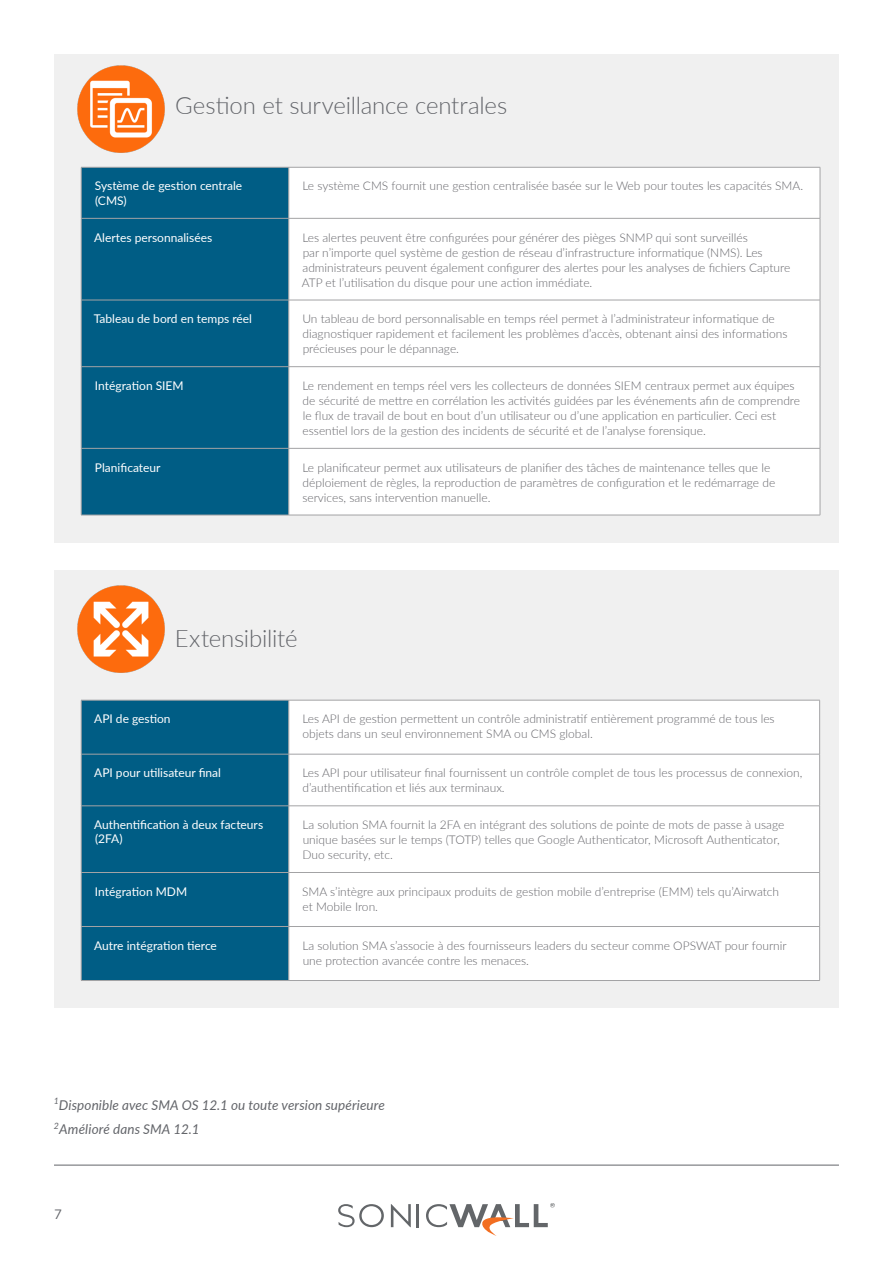
<style>
.page{position:relative;width:893px;height:1263px;background:#fff}
.page>*{position:absolute;margin:0;border:0;box-sizing:border-box;transform-origin:0 0}
.Headline_24{font:300 24px "Lato";letter-spacing:-.01em;color:#63656a}
.Bullets{font:italic 13.5px "Lato";letter-spacing:.01em;color:#63656a}
.t1{font:13.5px "Nunito Sans";color:#63656a}
.Table_Body_Copy{font:300 12px/15px "Lato";color:#65656a}
.Table_Header{font:12px/14.4px "Lato";color:#fff}
</style>
<div class="page">
<hr style="left:54px;top:1165px;width:785px;height:1px;background:#63656a">
<svg style="left:391px;top:1204px;width:20px;height:23px"></svg>
<hr style="left:417px;top:1204px;width:2px;height:23px;background:#636669">
<svg style="left:338px;top:1204px;width:46px;height:23px"></svg>
<svg style="left:426px;top:1203px;width:129px;height:33px"></svg>
<div style="left:54px;top:54px;width:785px;height:488px;background:#f0f0f0"></div>
<div style="left:82px;top:168px;width:207px;height:347px;background:#005d85"></div>
<div style="left:290px;top:168px;width:530px;height:347px;background:#fff"></div>
<hr style="left:81px;top:167px;width:1px;height:51px;background:#a3a3a5">
<hr style="left:81px;top:167px;width:208px;height:1px;background:#a3a3a5">
<hr style="left:289px;top:167px;width:1px;height:51px;background:#a3a3a5">
<hr style="left:289px;top:167px;width:531px;height:1px;background:#a3a3a5">
<hr style="left:820px;top:167px;width:1px;height:51px;background:#a3a3a5">
<hr style="left:81px;top:219px;width:1px;height:81px;background:#a3a3a5">
<hr style="left:81px;top:300px;width:1px;height:66px;background:#a3a3a5">
<hr style="left:81px;top:367px;width:1px;height:81px;background:#a3a3a5">
<hr style="left:81px;top:448px;width:1px;height:67px;background:#a3a3a5">
<hr style="left:81px;top:218px;width:208px;height:1px;background:#a3a3a5">
<hr style="left:289px;top:218px;width:531px;height:1px;background:#a3a3a5">
<hr style="left:289px;top:219px;width:1px;height:81px;background:#a3a3a5">
<hr style="left:820px;top:219px;width:1px;height:81px;background:#a3a3a5">
<hr style="left:289px;top:300px;width:1px;height:66px;background:#a3a3a5">
<hr style="left:820px;top:300px;width:1px;height:66px;background:#a3a3a5">
<hr style="left:289px;top:367px;width:1px;height:81px;background:#a3a3a5">
<hr style="left:820px;top:367px;width:1px;height:81px;background:#a3a3a5">
<hr style="left:289px;top:448px;width:1px;height:67px;background:#a3a3a5">
<hr style="left:820px;top:448px;width:1px;height:67px;background:#a3a3a5">
<hr style="left:81px;top:300px;width:208px;height:1px;background:#a3a3a5">
<hr style="left:289px;top:300px;width:531px;height:1px;background:#a3a3a5">
<hr style="left:81px;top:366px;width:208px;height:1px;background:#a3a3a5">
<hr style="left:289px;top:366px;width:531px;height:1px;background:#a3a3a5">
<hr style="left:81px;top:448px;width:208px;height:1px;background:#a3a3a5">
<hr style="left:289px;top:448px;width:531px;height:1px;background:#a3a3a5">
<hr style="left:81px;top:515px;width:208px;height:1px;background:#a3a3a5">
<hr style="left:289px;top:515px;width:531px;height:1px;background:#a3a3a5">
<img style="left:77px;top:65px;width:88px;height:88px">
<div style="left:54px;top:570px;width:785px;height:438px;background:#f0f0f0"></div>
<div style="left:82px;top:701px;width:207px;height:279px;background:#005d85"></div>
<div style="left:290px;top:701px;width:529px;height:279px;background:#fff"></div>
<hr style="left:81px;top:700px;width:1px;height:54px;background:#a3a3a5">
<hr style="left:81px;top:700px;width:208px;height:1px;background:#a3a3a5">
<hr style="left:289px;top:700px;width:1px;height:54px;background:#a3a3a5">
<hr style="left:289px;top:700px;width:531px;height:1px;background:#a3a3a5">
<hr style="left:819px;top:700px;width:1px;height:54px;background:#a3a3a5">
<hr style="left:81px;top:754px;width:1px;height:52px;background:#a3a3a5">
<hr style="left:81px;top:806px;width:1px;height:66px;background:#a3a3a5">
<hr style="left:81px;top:873px;width:1px;height:53px;background:#a3a3a5">
<hr style="left:81px;top:927px;width:1px;height:53px;background:#a3a3a5">
<hr style="left:81px;top:754px;width:208px;height:1px;background:#a3a3a5">
<hr style="left:289px;top:754px;width:531px;height:1px;background:#a3a3a5">
<hr style="left:81px;top:805px;width:208px;height:1px;background:#a3a3a5">
<hr style="left:289px;top:805px;width:531px;height:1px;background:#a3a3a5">
<hr style="left:289px;top:754px;width:1px;height:52px;background:#a3a3a5">
<hr style="left:819px;top:754px;width:1px;height:52px;background:#a3a3a5">
<hr style="left:289px;top:806px;width:1px;height:66px;background:#a3a3a5">
<hr style="left:819px;top:806px;width:1px;height:66px;background:#a3a3a5">
<hr style="left:289px;top:873px;width:1px;height:53px;background:#a3a3a5">
<hr style="left:819px;top:873px;width:1px;height:53px;background:#a3a3a5">
<hr style="left:289px;top:927px;width:1px;height:53px;background:#a3a3a5">
<hr style="left:819px;top:927px;width:1px;height:53px;background:#a3a3a5">
<hr style="left:81px;top:872px;width:208px;height:1px;background:#a3a3a5">
<hr style="left:289px;top:872px;width:531px;height:1px;background:#a3a3a5">
<hr style="left:81px;top:926px;width:208px;height:1px;background:#a3a3a5">
<hr style="left:289px;top:926px;width:531px;height:1px;background:#a3a3a5">
<hr style="left:81px;top:980px;width:208px;height:1px;background:#a3a3a5">
<hr style="left:289px;top:980px;width:531px;height:1px;background:#a3a3a5">
<img style="left:77px;top:585px;width:88px;height:88px">
<p class="Headline_24" style="left:175px;top:89px;width:334px">Gestion et surveillance centrales</p>
<p class="Table_Header" style="left:95px;top:178px;width:149px">Système de gestion centrale (CMS)</p>
<p class="Table_Body_Copy" style="left:302px;top:178px;width:502px">Le système CMS fournit une gestion centralisée basée sur le Web pour toutes les capacités SMA.</p>
<p class="Table_Header" style="left:94px;top:229px;width:120px">Alertes personnalisées</p>
<p class="Table_Body_Copy" style="left:302px;top:229px;width:490px">Les alertes peuvent être configurées pour générer des pièges SNMP qui sont surveillés<br>par n’importe quel système de gestion de réseau d’infrastructure informatique (NMS). Les administrateurs peuvent également configurer des alertes pour les analyses de fichiers Capture ATP et l’utilisation du disque pour une action immédiate.</p>
<p class="Table_Header" style="left:94px;top:311px;width:160px">Tableau de bord en temps réel</p>
<p class="Table_Body_Copy" style="left:302px;top:311px;width:487px">Un tableau de bord personnalisable en temps réel permet à l’administrateur informatique de diagnostiquer rapidement et facilement les problèmes d’accès, obtenant ainsi des informations précieuses pour le dépannage.</p>
<p class="Table_Header" style="left:95px;top:378px;width:90px">Intégration SIEM</p>
<p class="Table_Body_Copy" style="left:302px;top:378px;width:499px">Le rendement en temps réel vers les collecteurs de données SIEM centraux permet aux équipes de sécurité de mettre en corrélation les activités guidées par les événements afin de comprendre le flux de travail de bout en bout d’un utilisateur ou d’une application en particulier. Ceci est essentiel lors de la gestion des incidents de sécurité et de l’analyse forensique.</p>
<p class="Table_Header" style="left:95px;top:459px;width:67px">Planificateur</p>
<p class="Table_Body_Copy" style="left:302px;top:459px;width:474px">Le planificateur permet aux utilisateurs de planifier des tâches de maintenance telles que le déploiement de règles, la reproduction de paramètres de configuration et le redémarrage de services, sans intervention manuelle.</p>
<p class="Headline_24" style="left:175px;top:621px;width:124px">Extensibilité</p>
<p class="Table_Header" style="left:94px;top:711px;width:78px">API de gestion</p>
<p class="Table_Body_Copy" style="left:302px;top:711px;width:474px">Les API de gestion permettent un contrôle administratif entièrement programmé de tous les objets dans un seul environnement SMA ou CMS global.</p>
<p class="Table_Header" style="left:94px;top:765px;width:128px">API pour utilisateur final</p>
<p class="Table_Body_Copy" style="left:302px;top:765px;width:501px">Les API pour utilisateur final fournissent un contrôle complet de tous les processus de connexion, d’authentification et liés aux terminaux.</p>
<p class="Table_Header" style="left:94px;top:817px;width:170px">Authentification à deux facteurs (2FA)</p>
<p class="Table_Body_Copy" style="left:302px;top:817px;width:484px">La solution SMA fournit la 2FA en intégrant des solutions de pointe de mots de passe à usage unique basées sur le temps (TOTP) telles que Google Authenticator, Microsoft Authenticator,<br>Duo security, etc.</p>
<p class="Table_Header" style="left:95px;top:883px;width:94px">Intégration MDM</p>
<p class="Table_Body_Copy" style="left:302px;top:883px;width:478px">SMA s’intègre aux principaux produits de gestion mobile d’entreprise (EMM) tels qu’Airwatch et Mobile Iron.</p>
<p class="Table_Header" style="left:94px;top:937px;width:124px">Autre intégration tierce</p>
<p class="Table_Body_Copy" style="left:302px;top:937px;width:486px">La solution SMA s’associe à des fournisseurs leaders du secteur comme OPSWAT pour fournir une protection avancée contre les menaces.</p>
<p class="Bullets" style="left:54px;top:1095px;width:333px"><sup>1</sup>Disponible avec SMA OS 12.1 ou toute version supérieure</p>
<p class="Bullets" style="left:54px;top:1120px;width:147px"><sup>2</sup>Amélioré dans SMA 12.1</p>
<p class="t1" style="left:54px;top:1204px;width:10px">7</p>
</div>
